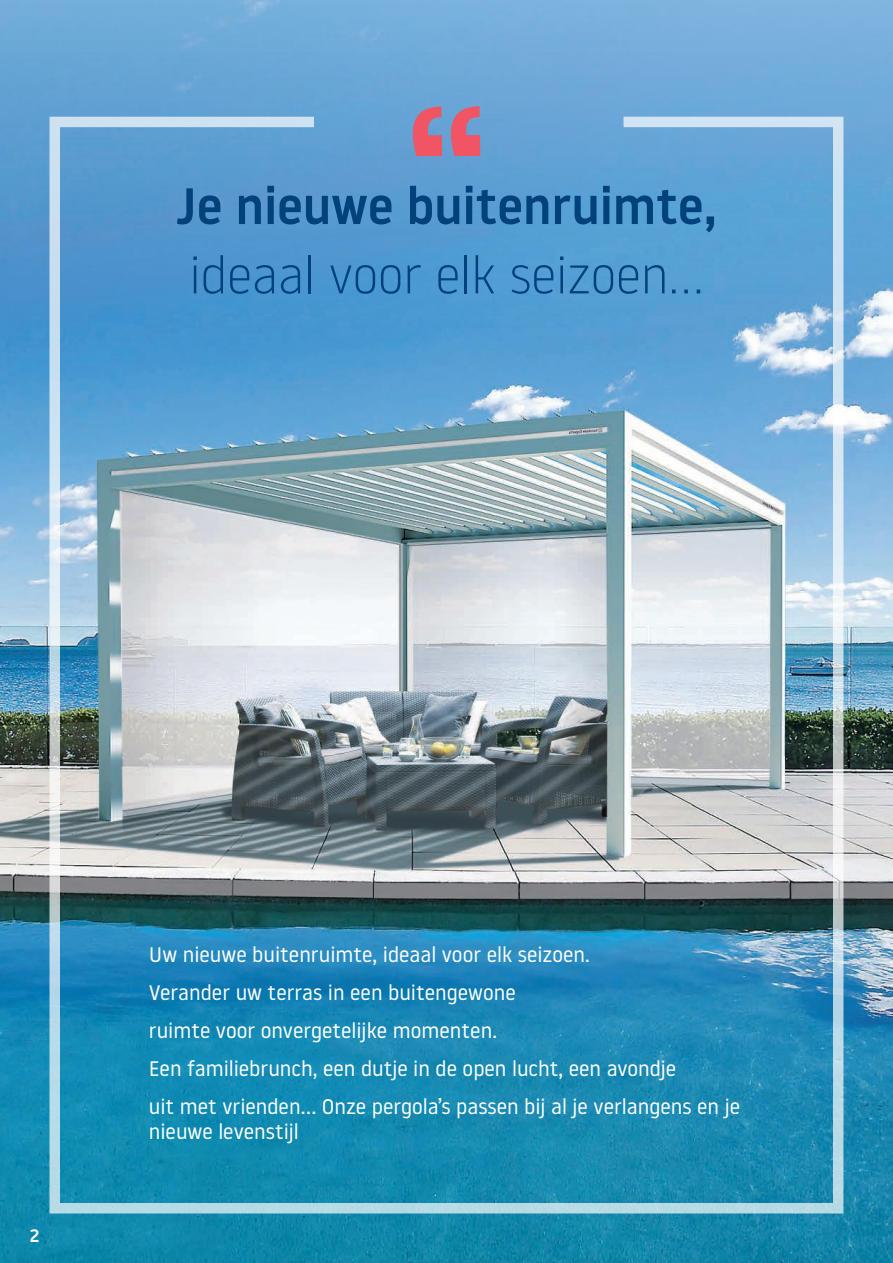
<style>
.page{position:relative;width:893px;height:1263px;background:#fff}
.page>*{position:absolute;margin:0;border:0;box-sizing:border-box;transform-origin:0 0}
.t1{font:300 51px "Noway";color:#01427c}
.t2{font:500 51px "Noway";color:#01427c}
.t3{font:21px/38px "Noway";color:#fff}
.t4{font:500 18px "Noway";color:#fff}
</style>
<div class="page">
<img style="left:0;top:0;width:893px;height:1263px">
<img style="left:48px;top:115px;width:797px;height:1100px">
<svg style="left:413px;top:106px;width:67px;height:50px;background:#bc718c"></svg>
<h1 class="t2" style="left:176px;top:171px;width:543px">Je nieuwe buitenruimte,</h1>
<h1 class="t1" style="left:189px;top:241px;width:516px">ideaal voor elk seizoen...</h1>
<p class="t4" style="left:30px;top:1223px;width:11px">2</p>
<p class="t3" style="left:149px;top:935px;width:593px">Uw nieuwe buitenruimte, ideaal voor elk seizoen.<br>Verander uw terras in een buitengewone<br>ruimte voor onvergetelijke momenten.<br>Een familiebrunch, een dutje in de open lucht, een avondje<br>uit met vrienden... Onze pergola’s passen bij al je verlangens en je</p>
<p class="t3" style="left:149px;top:1112px;width:152px">nieuwe levenstijl</p>
</div>
